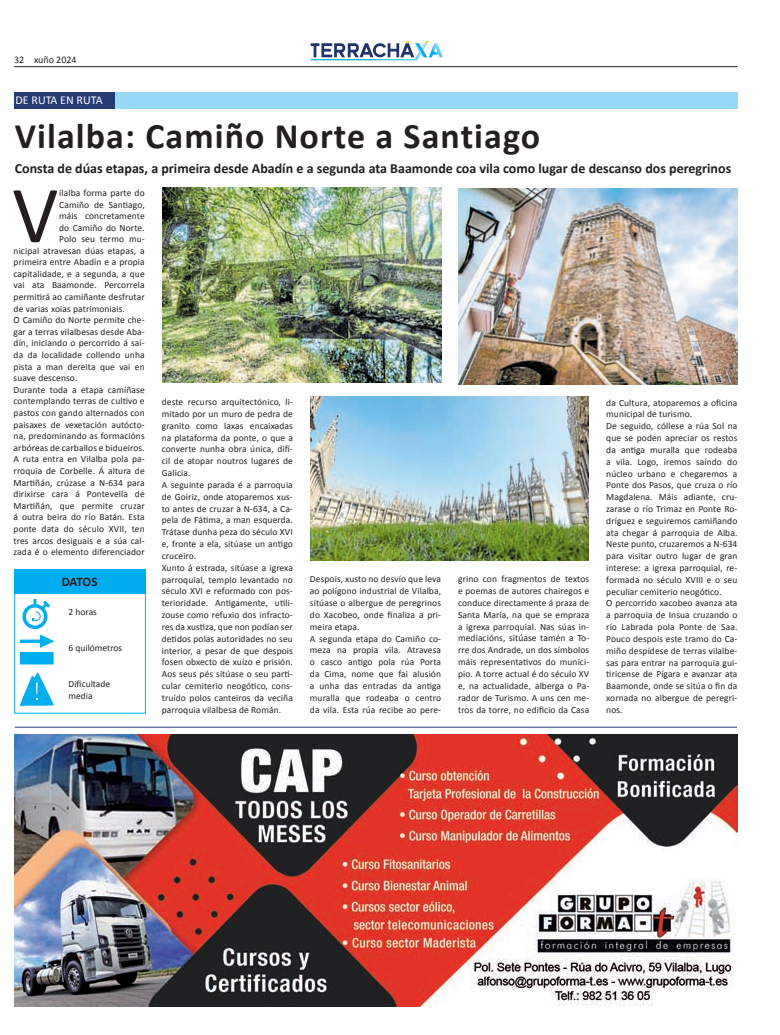
<style>
.page{position:relative;width:780px;height:1035px;background:#fff}
.page>*{position:absolute;margin:0;border:0;box-sizing:border-box;transform-origin:0 0}
.t1{font:81.3px "Calibri";color:#231f20}
.t2{font:700 36px "Calibri";letter-spacing:.03em;color:#231f20}
.t3{font:700 14px "Calibri";color:#231f20}
.t4{font:700 13px "Calibri";letter-spacing:-.025em;color:#231f20}
.t5{font:12px "Calibri";color:#fff}
.t6{font:10px "Calibri";color:#231f20}
.t7{font:9.5px/11.8px "Calibri";letter-spacing:.01em;color:#231f20}
</style>
<div class="page">
<hr style="left:14px;top:66px;width:723px;height:1px;background:#231f20">
<svg style="left:310px;top:41px;width:132px;height:19px"></svg>
<hr style="left:15px;top:726px;width:722px;height:1px;background:#253b73">
<img style="left:14px;top:734px;width:723px;height:272px">
<div style="left:14px;top:92px;width:723px;height:16px;background:#97daf8"></div>
<div style="left:14px;top:92px;width:100px;height:16px;background:#253b73"></div>
<div style="left:14px;top:569px;width:132px;height:25px;background:#00aeef"></div>
<div style="left:21px;top:653px;width:32px;height:11px;background:#00aeef"></div>
<div style="left:20px;top:652px;width:34px;height:12px;border:1px solid #00aeef"></div>
<div style="left:20px;top:639px;width:22px;height:4px;border:1px solid #00aeef"></div>
<svg style="left:39px;top:634px;width:16px;height:14px"></svg>
<div style="left:22px;top:604px;width:25px;height:25px;border:4px solid #00aeef;border-radius:50%"></div>
<svg style="left:31px;top:599px;width:20px;height:24px"></svg>
<svg style="left:19px;top:672px;width:35px;height:34px"></svg>
<div style="left:14px;top:589px;width:132px;height:124px;border:1px solid #00aeef"></div>
<img style="left:310px;top:397px;width:278px;height:163px">
<img style="left:162px;top:188px;width:279px;height:195px">
<img style="left:458px;top:189px;width:279px;height:195px">
<p class="t6" style="left:14px;top:54px;width:64px">32 xuño 2024</p>
<p class="t5" style="left:16px;top:93px;width:89px">DE RUTA EN RUTA</p>
<h2 class="t2" style="left:15px;top:113px;width:527px">Vilalba: Camiño Norte a Santiago</h2>
<h3 class="t3" style="left:15px;top:160px;width:718px">Consta de dúas etapas, a primeira desde Abadín e a segunda ata Baamonde coa vila como lugar de descanso dos peregrinos</h3>
<h1 class="t1" style="left:12px;top:165px;width:48px">V</h1>
<p class="t7" style="left:59px;top:187px;width:87px">ilalba forma parte do</p>
<p class="t7" style="left:59px;top:198px;width:87px">Camiño de Santiago,</p>
<p class="t7" style="left:59px;top:210px;width:87px">máis concretamente</p>
<p class="t7" style="left:59px;top:221px;width:87px">do Camiño do Norte.</p>
<p class="t7" style="left:59px;top:232px;width:87px">Polo seu termo mu-</p>
<p class="t7" style="left:14px;top:244px;width:133px">nicipal atravesan dúas etapas, a</p>
<p class="t7" style="left:14px;top:256px;width:133px">primeira entre Abadín e a propia</p>
<p class="t7" style="left:14px;top:267px;width:133px">capitalidade, e a segunda, a que</p>
<p class="t7" style="left:14px;top:279px;width:133px">vai ata Baamonde. Percorrela</p>
<p class="t7" style="left:14px;top:290px;width:133px">permitirá ao camiñante desfrutar</p>
<p class="t7" style="left:14px;top:302px;width:113px">de varias xoias patrimoniais.</p>
<p class="t7" style="left:14px;top:314px;width:133px">O Camiño do Norte permite che-</p>
<p class="t7" style="left:14px;top:325px;width:133px">gar a terras vilalbesas desde Aba-</p>
<p class="t7" style="left:14px;top:337px;width:133px">dín, iniciando o percorrido á saí-</p>
<p class="t7" style="left:14px;top:348px;width:133px">da da localidade collendo unha</p>
<p class="t7" style="left:14px;top:360px;width:133px">pista a man dereita que vai en</p>
<p class="t7" style="left:14px;top:372px;width:65px">suave descenso.</p>
<p class="t7" style="left:14px;top:383px;width:133px">Durante toda a etapa camíñase</p>
<p class="t7" style="left:14px;top:395px;width:133px">contemplando terras de cultivo e</p>
<p class="t7" style="left:14px;top:406px;width:133px">pastos con gando alternados con</p>
<p class="t7" style="left:14px;top:418px;width:133px">paisaxes de vexetación autócto-</p>
<p class="t7" style="left:14px;top:430px;width:133px">na, predominando as formacións</p>
<p class="t7" style="left:14px;top:441px;width:133px">arbóreas de carballos e bidueiros.</p>
<p class="t7" style="left:14px;top:453px;width:133px">A ruta entra en Vilalba pola pa-</p>
<p class="t7" style="left:14px;top:464px;width:133px">rroquia de Corbelle. Á altura de</p>
<p class="t7" style="left:14px;top:476px;width:133px">Martiñán, crúzase a N-634 para</p>
<p class="t7" style="left:14px;top:487px;width:133px">dirixirse cara á Pontevella de</p>
<p class="t7" style="left:14px;top:499px;width:133px">Martiñán, que permite cruzar</p>
<p class="t7" style="left:14px;top:511px;width:133px">á outra beira do río Batán. Esta</p>
<p class="t7" style="left:14px;top:522px;width:133px">ponte data do século XVII, ten</p>
<p class="t7" style="left:14px;top:534px;width:133px">tres arcos desiguais e a súa cal-</p>
<p class="t7" style="left:14px;top:545px;width:133px">zada é o elemento diferenciador</p>
<h3 class="t4" style="left:62px;top:574px;width:37px">DATOS</h3>
<p class="t7" style="left:69px;top:605px;width:30px">2 horas</p>
<p class="t7" style="left:69px;top:641px;width:55px">6 quilómetros</p>
<p class="t7" style="left:69px;top:677px;width:43px">Dificultade media</p>
<p class="t7" style="left:162px;top:395px;width:133px">deste recurso arquitectónico, li&shy;mitado por un muro de pedra de granito como laxas encaixadas na plataforma da ponte, o que a converte nunha obra única, difí&shy;cil de atopar noutros lugares de<br>Galicia.<br>A seguinte parada é a parroquia de Goiriz, onde atoparemos xus&shy;to antes de cruzar a N-634, a Ca&shy;pela de Fátima, a man esquerda.<br>Trátase dunha peza do século XVI e, fronte a ela, sitúase un antigo cruceiro.<br>Xunto á estrada, sitúase a igrexa parroquial, templo levantado no século XVI e reformado con pos&shy;terioridade. Antigamente, utili&shy;zouse como refuxio dos infracto&shy;res da xustiza, que non podían ser detidos polas autoridades no seu interior, a pesar de que despois fosen obxecto de xuízo e prisión.<br>Aos seus pés sitúase o seu parti&shy;cular cemiterio neogótico, cons&shy;truído polos canteiros da veciña parroquia vilalbesa de Román.</p>
<p class="t7" style="left:310px;top:572px;width:133px">Despois, xusto no desvío que leva ao polígono industrial de Vilalba, sitúase o albergue de peregrinos do Xacobeo, onde finaliza a pri&shy;meira etapa.<br>A segunda etapa do Camiño co&shy;meza na propia vila. Atravesa o casco antigo pola rúa Porta da Cima, nome que fai alusión a unha das entradas da antiga muralla que rodeaba o centro da vila. Esta rúa recibe ao pere-</p>
<p class="t7" style="left:458px;top:572px;width:133px;text-align:justify">grino con fragmentos de textos e poemas de autores chairegos e conduce directamente á praza de Santa María, na que se empraza a igrexa parroquial. Nas súas in&shy;mediacións, sitúase tamén a To&shy;rre dos Andrade, un dos símbolos máis representativos do munici&shy;pio. A torre actual é do século XV e, na actualidade, alberga o Pa&shy;rador de Turismo. A uns cen me&shy;tros da torre, no edificio da Casa</p>
<p class="t7" style="left:606px;top:396px;width:133px">da Cultura, atoparemos a oficina municipal de turismo.<br>De seguido, cóllese a rúa Sol na que se poden apreciar os restos da antiga muralla que rodeaba a vila. Logo, iremos saíndo do núcleo urbano e chegaremos a<br>Ponte dos Pasos, que cruza o río<br>Magdalena. Máis adiante, cru&shy;zarase o río Trimaz en Ponte Ro&shy;dríguez e seguiremos camiñando ata chegar á parroquia de Alba.<br>Neste punto, cruzaremos a N-634 para visitar outro lugar de gran interese: a igrexa parroquial, re&shy;formada no século XVIII e o seu peculiar cemiterio neogótico.<br>O percorrido xacobeo avanza ata a parroquia de Insua cruzando o río Labrada pola Ponte de Saa.<br>Pouco despois este tramo do Ca&shy;miño despídese de terras vilalbe&shy;sas para entrar na parroquia gui&shy;tiricense de Pígara e avanzar ata<br>Baamonde, onde se sitúa o fin da xornada no albergue de peregri&shy;nos.</p>
</div>
